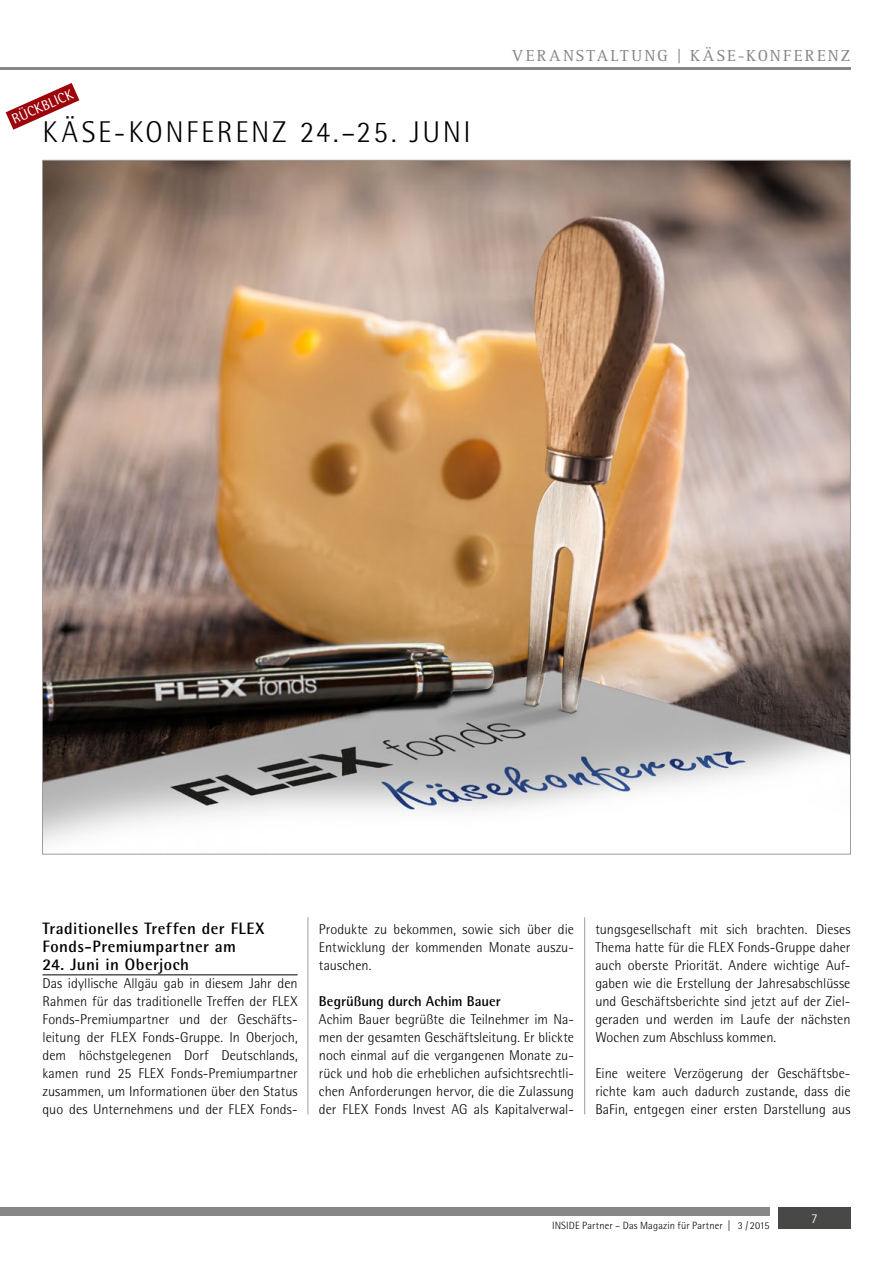
<style>
.page{position:relative;width:893px;height:1263px;background:#fff}
.page>*{position:absolute;margin:0;border:0;box-sizing:border-box;transform-origin:0 0}
.t1{font:300 30px "Rotis Semi Sans Pro";letter-spacing:.085em;color:#000}
.t2{font:700 16.5px/18px "Rotis Semi Sans Pro";letter-spacing:.025em;color:#000}
.t3{font:16.5px "Rotis Serif";letter-spacing:.13em;color:#868786}
.t4{font:300 14.25px/18px "Rotis Semi Sans Pro";color:#000;text-align:justify}
.t5{font:700 14.25px "Rotis Semi Sans Pro";color:#000}
.t6{font:14.25px "Rotis Semi Sans Pro";color:#fff}
.t7{font:300 13.5px "Rotis Semi Sans Pro";color:#fff}
.t8{font:300 10.5px "Rotis Semi Sans Pro";letter-spacing:.015em;color:#000}
</style>
<div class="page">
<img style="left:44px;top:162px;width:805px;height:681px">
<hr style="left:584px;top:917px;width:1px;height:197px;background:#9c9c9d">
<hr style="left:308px;top:917px;width:1px;height:197px;background:#9c9c9d">
<svg style="left:6px;top:83px;width:73px;height:47px"></svg>
<hr style="left:43px;top:974px;width:255px;height:1px;background:#000">
<div style="left:778px;top:1208px;width:72px;height:21px;background:#484847"></div>
<div style="left:0;top:1208px;width:770px;height:8px;background:#868786"></div>
<hr style="left:0;top:67px;width:850px;height:2px;background:#868786">
<p class="t6" style="left:9px;top:112px;width:67px;rotate:-24deg">RÜCKBLICK</p>
<h1 class="t1" style="left:43px;top:115px;width:430px">KÄSE-KONFERENZ 24.–25. JUNI</h1>
<p class="t3" style="left:512px;top:46px;width:340px">VERANSTALTUNG | KÄSE-KONFERENZ</p>
<p class="t2" style="left:43px;top:920px;width:223px">Traditionelles Treffen der FLEX<br>Fonds-Premiumpartner am</p>
<p class="t2" style="left:43px;top:956px;width:148px">24. Juni in Oberjoch</p>
<p class="t4" style="left:43px;top:975px;width:257px">Das idyllische Allgäu gab in diesem Jahr den Rahmen für das traditionelle Treffen der FLEX Fonds-Premiumpartner und der Geschäfts&shy;leitung der FLEX Fonds-Gruppe. In Oberjoch, dem höchstgelegenen Dorf Deutschlands, kamen rund 25 FLEX Fonds-Premiumpartner zusammen, um Informationen über den Status quo des Unternehmens und der FLEX Fonds-</p>
<p class="t4" style="left:319px;top:921px;width:257px">Produkte zu bekommen, sowie sich über die Entwicklung der kommenden Monate auszu&shy;tauschen.</p>
<p class="t5" style="left:319px;top:993px;width:183px">Begrüßung durch Achim Bauer</p>
<p class="t4" style="left:319px;top:1011px;width:257px">Achim Bauer begrüßte die Teilnehmer im Na&shy;men der gesamten Geschäftsleitung. Er blickte noch einmal auf die vergangenen Monate zu&shy;rück und hob die erheblichen aufsichtsrechtli&shy;chen Anforderungen hervor, die die Zulassung der FLEX Fonds Invest AG als Kapitalverwal-</p>
<p class="t4" style="left:595px;top:921px;width:257px">tungsgesellschaft mit sich brachten. Dieses Thema hatte für die FLEX Fonds-Gruppe daher auch oberste Priorität. Andere wichtige Auf&shy;gaben wie die Erstellung der Jahresabschlüsse und Geschäftsberichte sind jetzt auf der Ziel&shy;geraden und werden im Laufe der nächsten Wochen zum Abschluss kommen.</p>
<p class="t4" style="left:595px;top:1065px;width:257px">Eine weitere Verzögerung der Geschäftsbe&shy;richte kam auch dadurch zustande, dass die BaFin, entgegen einer ersten Darstellung aus</p>
<p class="t8" style="left:552px;top:1219px;width:219px">INSIDE Partner – Das Magazin für Partner | 3 / 2015</p>
<p class="t7" style="left:811px;top:1211px;width:8px">7</p>
</div>
